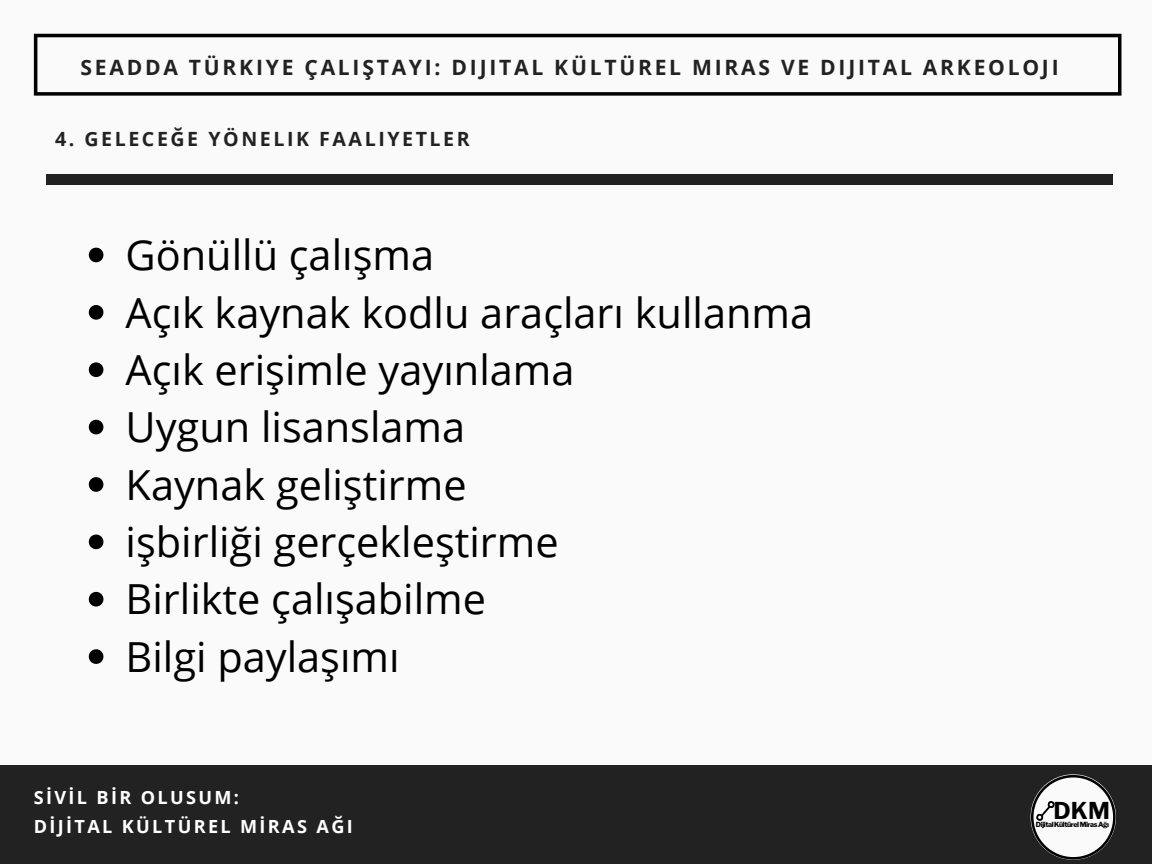
<style>
.page{position:relative;width:1152px;height:864px;background:#fbfafb}
.page>*{position:absolute;margin:0;border:0;box-sizing:border-box;transform-origin:0 0}
.t1{font:41.55px/57.3px "Open Sans";color:#000}
.t2{font:700 23.1px "Libre Franklin";color:#000}
.t3{font:700 21.15px "Open Sans";letter-spacing:.13em;color:#222}
.t4{font:700 19.65px "Open Sans";letter-spacing:.13em;color:#222}
.t5{font:700 18.15px/29.2px "Open Sans";letter-spacing:.13em;color:#fff}
.t6{font:800 7.05px "Libre Franklin";letter-spacing:-.06em;color:#000}
</style>
<div class="page">
<svg style="left:34px;top:34px;width:1087px;height:62px"></svg>
<div style="left:46px;top:174px;width:1067px;height:10px;background:#222"></div>
<svg style="left:89px;top:248px;width:14px;height:14px"></svg>
<svg style="left:89px;top:305px;width:14px;height:15px"></svg>
<svg style="left:89px;top:362px;width:14px;height:15px"></svg>
<svg style="left:89px;top:420px;width:14px;height:14px"></svg>
<svg style="left:89px;top:477px;width:14px;height:15px"></svg>
<svg style="left:89px;top:535px;width:14px;height:14px"></svg>
<svg style="left:89px;top:592px;width:14px;height:15px"></svg>
<svg style="left:89px;top:649px;width:14px;height:15px"></svg>
<div style="left:0;top:766px;width:1152px;height:98px;background:#222"></div>
<svg style="left:1031px;top:775px;width:85px;height:85px"></svg>
<p class="t3" style="left:81px;top:53px;width:980px">SEADDA TÜRKIYE ÇALIŞTAYI: DIJITAL KÜLTÜREL MIRAS VE DIJITAL ARKEOLOJI</p>
<p class="t4" style="left:55px;top:125px;width:416px">4. GELECEĞE YÖNELIK FAALIYETLER</p>
<p class="t1" style="left:126px;top:225px;width:689px">Gönüllü çalışma<br>Açık kaynak kodlu araçları kullanma<br>Açık erişimle yayınlama<br>Uygun lisanslama<br>Kaynak geliştirme<br>işbirliği gerçekleştirme<br>Birlikte çalışabilme<br>Bilgi paylaşımı</p>
<p class="t5" style="left:34px;top:782px;width:321px">SİVİL BİR OLUSUM:<br>DİJİTAL KÜLTÜREL MİRAS AĞI</p>
<p class="t2" style="left:1054px;top:797px;width:58px">DKM</p>
<p class="t6" style="left:1036px;top:820px;width:75px">DijitalKültürelMirasAğı</p>
</div>
